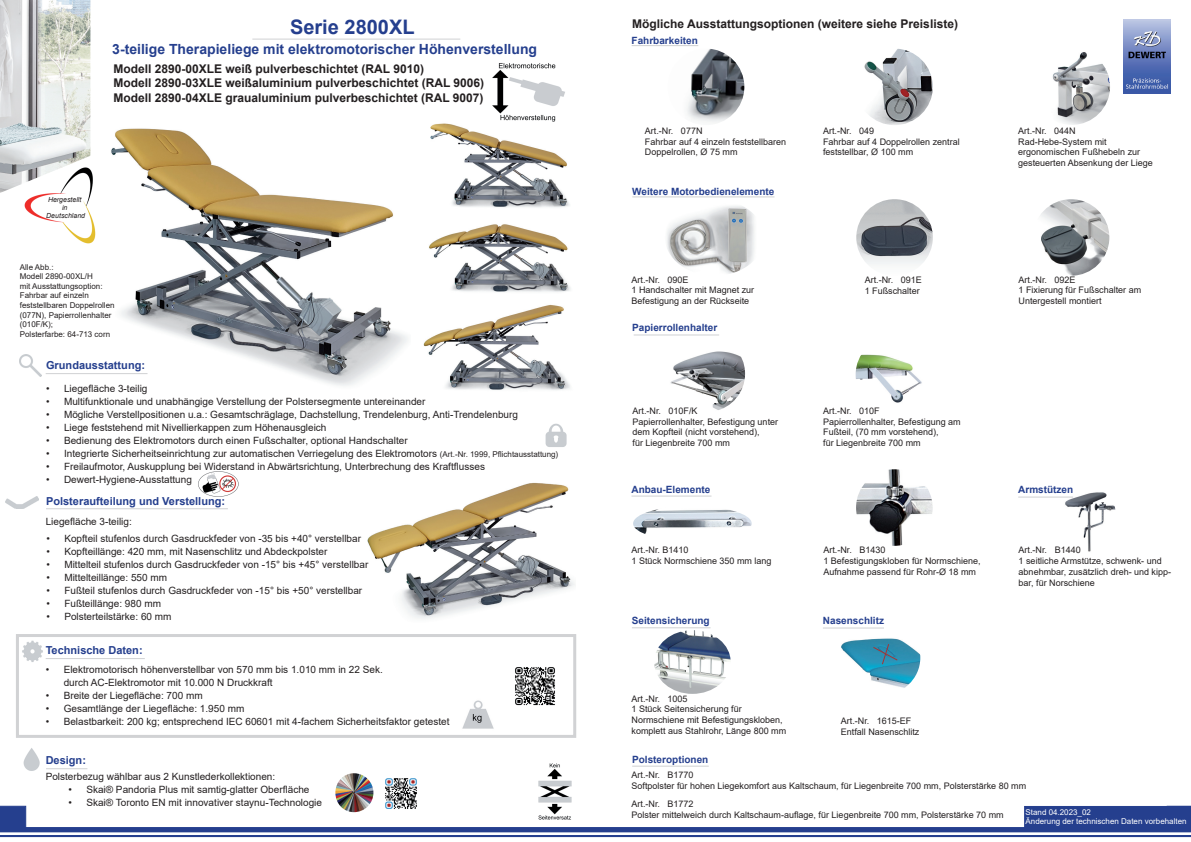
<style>
.page{position:relative;width:1191px;height:842px;background:#fff}
.page>*{position:absolute;margin:0;border:0;box-sizing:border-box;transform-origin:0 0}
.t1{font:700 20px "Arial";color:#253f8e}
.t2{font:700 14px "Arial";color:#253f8e}
.t3{font:700 12px/14.4px "Arial";color:#231f20}
.t4{font:700 11px "Arial";color:#253f8e}
.t5{font:10px/13px "Arial";color:#231f20}
.t6{font:700 10px "Arial";color:#253f8e}
.t7{font:9px/10.8px "Arial";color:#231f20}
.t8{font:8px/9.6px "Arial";color:#231f20}
.t9{font:8px/9.6px "Arial";color:#fff}
.t10{font:italic 7px/8.4px "Arial";color:#231f20;text-align:center}
.s1{font-size:8px}
</style>
<div class="page">
<svg style="left:0;top:806px;width:26px;height:21px"></svg>
<div style="left:0;top:827px;width:1191px;height:5px;background:#253f8e"></div>
<hr style="left:0;top:835px;width:1191px;height:2px;background:#253f8e">
<div style="left:1024px;top:806px;width:167px;height:21px;background:#253f8e"></div>
<img style="left:111px;top:128px;width:297px;height:258px">
<img style="left:429px;top:123px;width:142px;height:169px">
<img style="left:423px;top:304px;width:147px;height:86px">
<img style="left:367px;top:483px;width:208px;height:136px">
<img style="left:667px;top:206px;width:87px;height:68px">
<img style="left:855px;top:354px;width:67px;height:49px">
<img style="left:668px;top:335px;width:77px;height:75px">
<hr style="left:631px;top:45px;width:67px;height:1px;background:#d0d1d3">
<img style="left:856px;top:199px;width:76px;height:77px;border-radius:38px">
<img style="left:1032px;top:199px;width:77px;height:77px;border-radius:38px">
<img style="left:1033px;top:48px;width:77px;height:77px;border-radius:38px">
<hr style="left:632px;top:196px;width:142px;height:1px;background:#d0d1d3">
<hr style="left:633px;top:334px;width:86px;height:1px;background:#d0d1d3">
<hr style="left:632px;top:766px;width:76px;height:1px;background:#d0d1d3">
<img style="left:1123px;top:20px;width:47px;height:74px">
<img style="left:22px;top:640px;width:21px;height:22px">
<img style="left:198px;top:471px;width:41px;height:26px">
<img style="left:20px;top:355px;width:21px;height:21px">
<img style="left:5px;top:496px;width:34px;height:13px">
<img style="left:23px;top:748px;width:17px;height:23px">
<hr style="left:46px;top:373px;width:101px;height:1px;background:#d0d1d3">
<hr style="left:46px;top:508px;width:182px;height:1px;background:#d0d1d3">
<hr style="left:46px;top:658px;width:99px;height:1px;background:#d0d1d3">
<hr style="left:46px;top:768px;width:41px;height:1px;background:#d0d1d3">
<hr style="left:252px;top:39px;width:208px;height:1px;background:#d0d1d3">
<img style="left:545px;top:423px;width:22px;height:24px">
<img style="left:492px;top:63px;width:74px;height:61px">
<img style="left:24px;top:152px;width:72px;height:92px">
<img style="left:538px;top:763px;width:34px;height:57px">
<div style="left:16px;top:634px;width:560px;height:104px;border:3px solid #d1d2d4"></div>
<img style="left:335px;top:773px;width:38px;height:39px">
<img style="left:462px;top:700px;width:32px;height:29px">
<hr style="left:632px;top:627px;width:78px;height:1px;background:#d0d1d3">
<img style="left:1057px;top:492px;width:59px;height:60px">
<hr style="left:1018px;top:497px;width:55px;height:1px;background:#d0d1d3">
<hr style="left:631px;top:496px;width:80px;height:1px;background:#d0d1d3">
<img style="left:633px;top:509px;width:118px;height:25px">
<img style="left:0;top:0;width:90px;height:193px">
<img style="left:856px;top:469px;width:76px;height:77px;border-radius:38px">
<img style="left:856px;top:49px;width:76px;height:76px;border-radius:38px">
<img style="left:654px;top:630px;width:76px;height:64px">
<img style="left:838px;top:628px;width:82px;height:60px">
<hr style="left:823px;top:627px;width:61px;height:1px;background:#d0d1d3">
<svg style="left:872px;top:643px;width:26px;height:22px"></svg>
<img style="left:668px;top:49px;width:76px;height:76px;border-radius:38px">
<img style="left:385px;top:778px;width:32px;height:31px">
<img style="left:515px;top:667px;width:40px;height:39px">
<h1 class="t1" style="left:290px;top:13px;width:126px">Serie 2800XL</h1>
<h2 class="t2" style="left:112px;top:39px;width:426px">3-teilige Therapieliege mit elektromotorischer Höhenverstellung</h2>
<p class="t3" style="left:113px;top:62px;width:372px">Modell 2890-00XLE weiß pulverbeschichtet (RAL 9010)<br>Modell 2890-03XLE weißaluminium pulverbeschichtet (RAL 9006)<br>Modell 2890-04XLE graualuminium pulverbeschichtet (RAL 9007)</p>
<p class="t10" style="left:46px;top:195px;width:40px">Hergestellt in<br>Deutschland</p>
<p class="t8" style="left:20px;top:262px;width:96px">Alle Abb.:<br>Modell 2890-00XL/H<br>mit Ausstattungsoption:<br>Fahrbar auf einzeln feststellbaren Doppelrollen (077N), Papierrollenhalter (010F/K);<br>Polsterfarbe: 64-713 corn</p>
<p class="t4" style="left:46px;top:358px;width:101px">Grundausstattung:</p>
<p class="t5" style="left:46px;top:382px;width:103px">• Liegefläche 3-teilig</p>
<p class="t5" style="left:46px;top:395px;width:381px">• Multifunktionale und unabhängige Verstellung der Polstersegmente untereinander</p>
<p class="t5" style="left:46px;top:408px;width:473px">• Mögliche Verstellpositionen u.a.: Gesamtschräglage, Dachstellung, Trendelenburg, Anti-Trendelenburg</p>
<p class="t5" style="left:46px;top:421px;width:282px">• Liege feststehend mit Nivellierkappen zum Höhenausgleich</p>
<p class="t5" style="left:46px;top:434px;width:363px">• Bedienung des Elektromotors durch einen Fußschalter, optional Handschalter</p>
<p class="t5" style="left:46px;top:447px;width:514px">• Integrierte Sicherheitseinrichtung zur automatischen Verriegelung des Elektromotors <span class="s1">(Art.-Nr. 1999, Pflichtausstattung)</span></p>
<p class="t5" style="left:46px;top:460px;width:440px">• Freilaufmotor, Auskupplung bei Widerstand in Abwärtsrichtung, Unterbrechung des Kraftflusses</p>
<p class="t5" style="left:46px;top:473px;width:147px">• Dewert-Hygiene-Ausstattung</p>
<p class="t4" style="left:46px;top:493px;width:181px">Polsteraufteilung und Verstellung:</p>
<p class="t5" style="left:46px;top:515px;width:88px">Liegefläche 3-teilig:</p>
<p class="t5" style="left:46px;top:532px;width:316px">• Kopfteil stufenlos durch Gasdruckfeder von -35 bis +40° verstellbar</p>
<p class="t5" style="left:46px;top:545px;width:282px">• Kopfteillänge: 420 mm, mit Nasenschlitz und Abdeckpolster</p>
<p class="t5" style="left:46px;top:558px;width:323px">• Mittelteil stufenlos durch Gasdruckfeder von -15° bis +45° verstellbar</p>
<p class="t5" style="left:46px;top:571px;width:122px">• Mittelteillänge: 550 mm</p>
<p class="t5" style="left:46px;top:584px;width:317px">• Fußteil stufenlos durch Gasdruckfeder von -15° bis +50° verstellbar</p>
<p class="t5" style="left:46px;top:597px;width:116px">• Fußteillänge: 980 mm</p>
<p class="t5" style="left:46px;top:610px;width:127px">• Polsterteilstärke: 60 mm</p>
<p class="t4" style="left:46px;top:642px;width:98px">Technische Daten:</p>
<p class="t5" style="left:64px;top:662px;width:322px;text-indent:-18px">• Elektromotorisch höhenverstellbar von 570 mm bis 1.010 mm in 22 Sek.   durch AC-Elektromotor mit 10.000 N Druckkraft  </p>
<p class="t5" style="left:46px;top:688px;width:160px">• Breite der Liegefläche: 700 mm  </p>
<p class="t5" style="left:46px;top:701px;width:202px">• Gesamtlänge der Liegefläche: 1.950 mm  </p>
<p class="t5" style="left:46px;top:714px;width:405px">• Belastbarkeit: 200 kg; entsprechend IEC 60601 mit 4-fachem Sicherheitsfaktor getestet</p>
<p class="t4" style="left:46px;top:752px;width:42px">Design:</p>
<p class="t5" style="left:46px;top:770px;width:231px">Polsterbezug wählbar aus 2 Kunstlederkollektionen:</p>
<p class="t5" style="left:68px;top:783px;width:242px">• Skai® Pandoria Plus mit samtig-glatter Oberfläche</p>
<p class="t5" style="left:68px;top:796px;width:255px">• Skai® Toronto EN mit innovativer staynu-Technologie</p>
<p class="t3" style="left:632px;top:17px;width:327px">Mögliche Ausstattungsoptionen (weitere siehe Preisliste)</p>
<p class="t6" style="left:631px;top:33px;width:68px">Fahrbarkeiten</p>
<p class="t7" style="left:645px;top:125px;width:143px">Art.-Nr. 077N<br>Fahrbar auf 4 einzeln feststellbaren<br>Doppelrollen, Ø 75 mm</p>
<p class="t6" style="left:632px;top:184px;width:144px">Weitere Motorbedienelemente</p>
<p class="t7" style="left:823px;top:125px;width:138px">Art.-Nr. 049<br>Fahrbar auf 4 Doppelrollen zentral feststellbar, Ø 100 mm</p>
<p class="t7" style="left:1018px;top:125px;width:136px">Art.-Nr. 044N  <br>Rad-Hebe-System mit ergonomischen Fußhebeln zur gesteuerten Absenkung der Liege</p>
<p class="t7" style="left:631px;top:274px;width:124px">Art.-Nr. 090E  <br>1 Handschalter mit Magnet zur<br>Befestigung an der Rückseite</p>
<p class="t7" style="left:1018px;top:274px;width:124px">Art.-Nr. 092E  <br>1 Fixierung für Fußschalter am<br>Untergestell montiert</p>
<p class="t7" style="left:864px;top:274px;width:66px">Art.-Nr. 091E  <br>1 Fußschalter</p>
<p class="t6" style="left:632px;top:321px;width:87px">Papierrollenhalter</p>
<p class="t7" style="left:632px;top:405px;width:147px">Art.-Nr. 010F/K<br>Papierrollenhalter, Befestigung unter dem Kopfteil (nicht vorstehend),<br>für Liegenbreite 700 mm</p>
<p class="t7" style="left:823px;top:405px;width:139px">Art.-Nr. 010F  <br>Papierrollenhalter, Befestigung am<br>Fußteil, (70 mm vorstehend),<br>für Liegenbreite 700 mm</p>
<p class="t6" style="left:631px;top:483px;width:80px">Anbau-Elemente</p>
<p class="t6" style="left:1018px;top:483px;width:56px">Armstützen</p>
<p class="t7" style="left:631px;top:545px;width:142px">Art.-Nr. B1410<br>1 Stück Normschiene 350 mm lang</p>
<p class="t7" style="left:823px;top:545px;width:159px">Art.-Nr. B1430  <br>1 Befestigungskloben für Normschiene,<br>Aufnahme passend für Rohr-Ø 18 mm</p>
<p class="t6" style="left:632px;top:614px;width:79px">Seitensicherung</p>
<p class="t7" style="left:631px;top:693px;width:156px">Art.-Nr. 1005  <br>1 Stück Seitensicherung für<br>Normschiene mit Befestigungskloben, komplett aus Stahlrohr, Länge 800 mm</p>
<p class="t6" style="left:632px;top:752px;width:78px">Polsteroptionen</p>
<p class="t6" style="left:823px;top:614px;width:63px">Nasenschlitz</p>
<p class="t7" style="left:841px;top:716px;width:80px">Art.-Nr. 1615-EF<br>Entfall Nasenschlitz</p>
<p class="t7" style="left:1018px;top:545px;width:154px">Art.-Nr. B1440  <br>1 seitliche Armstütze, schwenk- und abnehmbar, zusätzlich dreh- und kipp&shy;bar, für Norschiene</p>
<p class="t7" style="left:631px;top:770px;width:396px">Art.-Nr. B1770  <br>Softpolster für hohen Liegekomfort aus Kaltschaum, für Liegenbreite 700 mm, Polsterstärke 80 mm</p>
<p class="t7" style="left:631px;top:798px;width:374px">Art.-Nr. B1772  <br>Polster mittelweich durch Kaltschaum-auflage, für Liegenbreite 700 mm, Polsterstärke 70 mm</p>
<p class="t9" style="left:1025px;top:807px;width:162px">Stand 04.2023_02<br>Änderung der technischen Daten vorbehalten</p>
</div>
